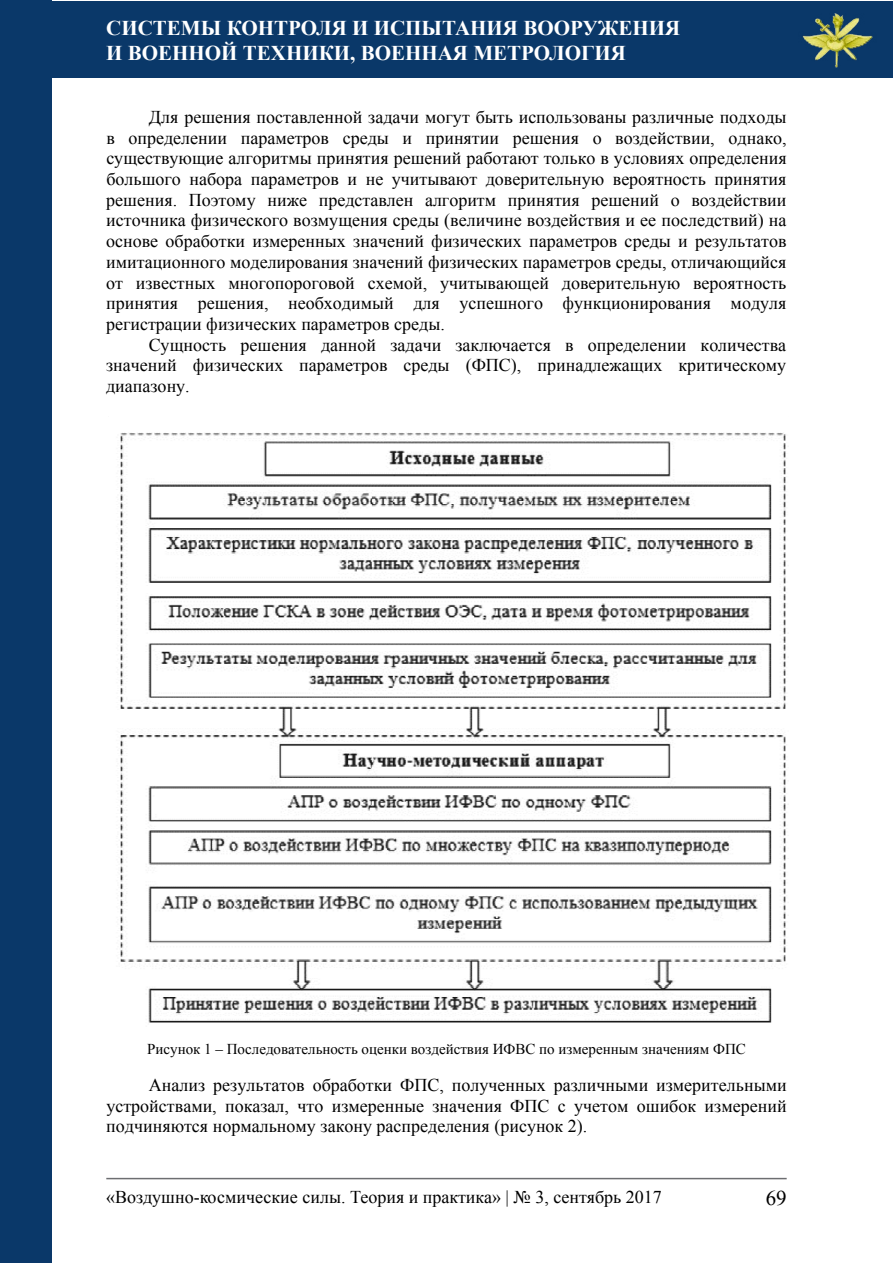
<style>
.page{position:relative;width:893px;height:1263px;background:#fff}
.page>*{position:absolute;margin:0;border:0;box-sizing:border-box;transform-origin:0 0}
.t1{font:700 21px/25.2px "Times New Roman";color:#fff}
.t2{font:21px "Times New Roman";color:#000}
.t3{font:18px/20.7px "Times New Roman";color:#000;text-align:justify}
.t4{font:18px "Times New Roman";color:#000}
.t5{font:15px "Times New Roman";color:#000}
</style>
<div class="page">
<hr style="left:106px;top:1178px;width:681px;height:1px;background:#6d6e71">
<div style="left:0;top:1px;width:892px;height:76px;background:#0a3869"></div>
<img style="left:802px;top:13px;width:71px;height:55px">
<div style="left:0;top:1px;width:51px;height:1262px;background:#0a3869"></div>
<img style="left:120px;top:433px;width:666px;height:590px">
<p class="t1" style="left:106px;top:14px;width:576px">системы контроля и испытания вооружения и военной техники, военная метрология</p>
<p class="t3" style="left:106px;top:106px;width:682px;text-indent:43px">Для решения поставленной задачи могут быть использованы различные подходы в определении параметров среды и принятии решения о воздействии, однако, существующие алгоритмы принятия решений работают только в условиях определения большого набора параметров и не учитывают доверительную вероятность принятия решения. Поэтому ниже представлен алгоритм принятия решений о воздействии источника физического возмущения среды (величине воздействия и ее последствий) на основе обработки измеренных значений физических параметров среды и результатов имитационного моделирования значений физических параметров среды, отличающийся от известных многопороговой схемой, учитывающей доверительную вероятность принятия решения, необходимый для успешного функционирования модуля регистрации физических параметров среды.</p>
<p class="t3" style="left:106px;top:334px;width:682px;text-indent:43px">Сущность решения данной задачи заключается в определении количества значений физических параметров среды (ФПС), принадлежащих критическому диапазону.</p>
<p class="t5" style="left:147px;top:1038px;width:600px">Рисунок 1 – Последовательность оценки воздействия ИФВС по измеренным значениям ФПС</p>
<p class="t3" style="left:106px;top:1074px;width:682px;text-indent:43px">Анализ результатов обработки ФПС, полученных различными измерительными устройствами, показал, что измеренные значения ФПС с учетом ошибок измерений подчиняются нормальному закону распределения (рисунок 2).</p>
<p class="t4" style="left:106px;top:1185px;width:557px">«Воздушно-космические силы. Теория и практика» | № 3, сентябрь 2017</p>
<p class="t2" style="left:766px;top:1183px;width:22px">69</p>
</div>
